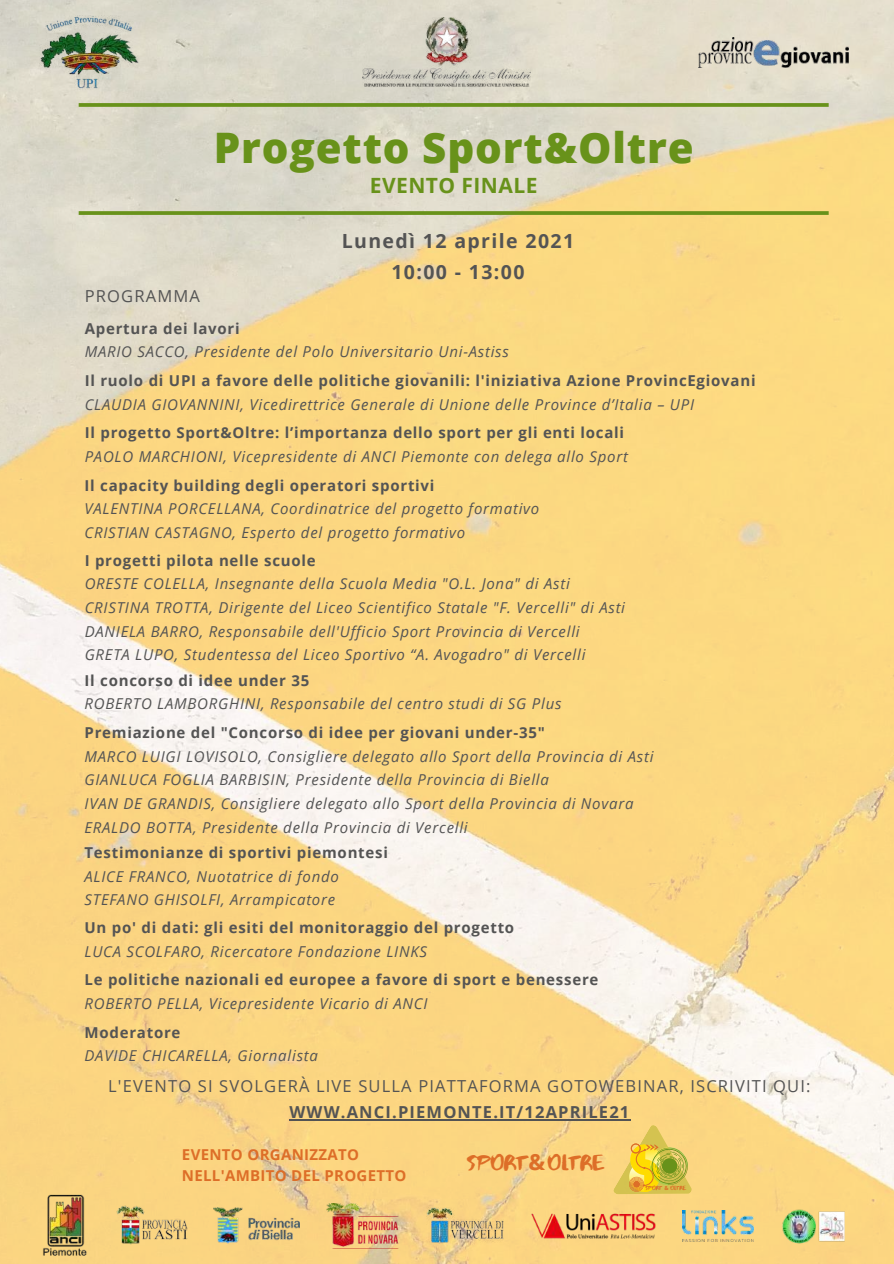
<style>
.page{position:relative;width:894px;height:1264px;background:#fff}
.page>*{position:absolute;margin:0;border:0;box-sizing:border-box;transform-origin:0 0}
.t1{font:800 42px "Open Sans";letter-spacing:.02em;color:#68921a}
.t2{font:22.35px "Abys";color:#dd6e28}
.t3{font:700 21px "Open Sans";letter-spacing:.02em;color:#68921a}
.t4{font:700 19.5px/30.5px "Open Sans";letter-spacing:.07em;color:#545454;text-align:center}
.t5{font:16.5px "Open Sans";letter-spacing:.07em;color:#545454}
.t6{font:700 16.5px "Open Sans";letter-spacing:.07em;color:#545454}
.t7{font:italic 15px/23.7px "Open Sans";letter-spacing:.05em;color:#545454}
.t8{font:700 15px "Open Sans";letter-spacing:.05em;color:#545454}
.t9{font:700 15px/20.2px "Open Sans";letter-spacing:.02em;color:#dd6e28}
.t10{font:6.15px "Abys";color:#dd6e28}
.s1{font-family:"Open Sans";font-weight:700}
.s2{font-family:"Open Sans";font-weight:700;font-size:5.55px}
</style>
<div class="page">
<img style="left:0;top:0;width:893px;height:1263px">
<img style="left:698px;top:38px;width:150px;height:29px">
<img style="left:362px;top:17px;width:168px;height:71px">
<img style="left:40px;top:15px;width:99px;height:74px">
<svg style="left:612px;top:1123px;width:98px;height:102px;background:#eccd67"></svg>
<svg style="left:79px;top:103px;width:749px;height:4px;background:#6f9624"></svg>
<img style="left:116px;top:1205px;width:71px;height:41px">
<img style="left:426px;top:1207px;width:77px;height:36px">
<img style="left:326px;top:1203px;width:74px;height:45px">
<img style="left:213px;top:1207px;width:87px;height:36px">
<img style="left:530px;top:1211px;width:125px;height:28px">
<img style="left:40px;top:1191px;width:49px;height:68px">
<img style="left:779px;top:1206px;width:70px;height:38px">
<img style="left:682px;top:1210px;width:71px;height:31px">
<hr style="left:289px;top:1119px;width:341px;height:1px;background:#545454">
<svg style="left:79px;top:211px;width:749px;height:4px;background:#6f9622"></svg>
<h1 class="t1" style="left:214px;top:118px;width:481px">Progetto Sport&amp;Oltre</h1>
<h3 class="t3" style="left:370px;top:170px;width:169px">EVENTO FINALE</h3>
<p class="t5" style="left:85px;top:285px;width:117px">PROGRAMMA</p>
<h3 class="t4" style="left:341px;top:225px;width:234px">Lunedì 12 aprile 2021<br>10:00 - 13:00</h3>
<p class="t8" style="left:85px;top:317px;width:156px">Apertura dei lavori</p>
<p class="t7" style="left:85px;top:339px;width:425px">MARIO SACCO, Presidente del Polo Universitario Uni-Astiss</p>
<p class="t8" style="left:85px;top:370px;width:672px">Il ruolo di UPI a favore delle politiche giovanili: l'iniziativa Azione ProvincEgiovani</p>
<p class="t7" style="left:85px;top:392px;width:610px">CLAUDIA GIOVANNINI, Vicedirettrice Generale di Unione delle Province d’Italia – UPI</p>
<p class="t8" style="left:85px;top:422px;width:540px">Il progetto Sport&amp;Oltre: l’importanza dello sport per gli enti locali</p>
<p class="t7" style="left:85px;top:444px;width:544px">PAOLO MARCHIONI, Vicepresidente di ANCI Piemonte con delega allo Sport</p>
<p class="t8" style="left:84px;top:475px;width:351px">Il capacity building degli operatori sportivi</p>
<p class="t7" style="left:84px;top:497px;width:456px">VALENTINA PORCELLANA, Coordinatrice del progetto formativo<br>CRISTIAN CASTAGNO, Esperto del progetto formativo</p>
<p class="t8" style="left:85px;top:549px;width:232px">I progetti pilota nelle scuole</p>
<p class="t7" style="left:85px;top:571px;width:541px">ORESTE COLELLA, Insegnante della Scuola Media "O.L. Jona" di Asti CRISTINA TROTTA, Dirigente del Liceo Scientifico Statale "F. Vercelli" di Asti DANIELA BARRO, Responsabile dell'Ufficio Sport Provincia di Vercelli GRETA LUPO, Studentessa del Liceo Sportivo “A. Avogadro" di Vercelli</p>
<p class="t8" style="left:84px;top:669px;width:226px">Il concorso di idee under 35</p>
<p class="t7" style="left:84px;top:691px;width:478px">ROBERTO LAMBORGHINI, Responsabile del centro studi di SG Plus</p>
<p class="t8" style="left:84px;top:722px;width:461px">Premiazione del "Concorso di idee per giovani under-35"</p>
<p class="t7" style="left:84px;top:744px;width:570px">MARCO LUIGI LOVISOLO, Consigliere delegato allo Sport della Provincia di Asti GIANLUCA FOGLIA BARBISIN, Presidente della Provincia di Biella<br>IVAN DE GRANDIS, Consigliere delegato allo Sport della Provincia di Novara ERALDO BOTTA, Presidente della Provincia di Vercelli</p>
<p class="t8" style="left:84px;top:842px;width:305px">Testimonianze di sportivi piemontesi</p>
<p class="t7" style="left:84px;top:864px;width:256px">ALICE FRANCO, Nuotatrice di fondo<br>STEFANO GHISOLFI, Arrampicatore</p>
<p class="t8" style="left:84px;top:917px;width:431px">Un po' di dati: gli esiti del monitoraggio del progetto</p>
<p class="t7" style="left:84px;top:939px;width:344px">LUCA SCOLFARO, Ricercatore Fondazione LINKS</p>
<p class="t8" style="left:84px;top:969px;width:515px">Le politiche nazionali ed europee a favore di sport e benessere</p>
<p class="t7" style="left:84px;top:991px;width:344px">ROBERTO PELLA, Vicepresidente Vicario di ANCI</p>
<p class="t8" style="left:84px;top:1021px;width:97px">Moderatore</p>
<p class="t7" style="left:84px;top:1043px;width:235px">DAVIDE CHICARELLA, Giornalista</p>
<p class="t5" style="left:108px;top:1074px;width:703px">L'EVENTO SI SVOLGERÀ LIVE SULLA PIATTAFORMA GOTOWEBINAR, ISCRIVITI QUI:</p>
<p class="t6" style="left:289px;top:1100px;width:341px">WWW.ANCI.PIEMONTE.IT/12APRILE21</p>
<p class="t9" style="left:182px;top:1144px;width:226px">EVENTO ORGANIZZATO<br>NELL'AMBITO DEL PROGETTO</p>
<h2 class="t2" style="left:467px;top:1148px;width:138px">SPORT<span class="s1">&amp;</span>OLTRE</h2>
<p class="t10" style="left:645px;top:1184px;width:42px">SPORT <span class="s2">&amp;</span> OLTRE</p>
</div>
